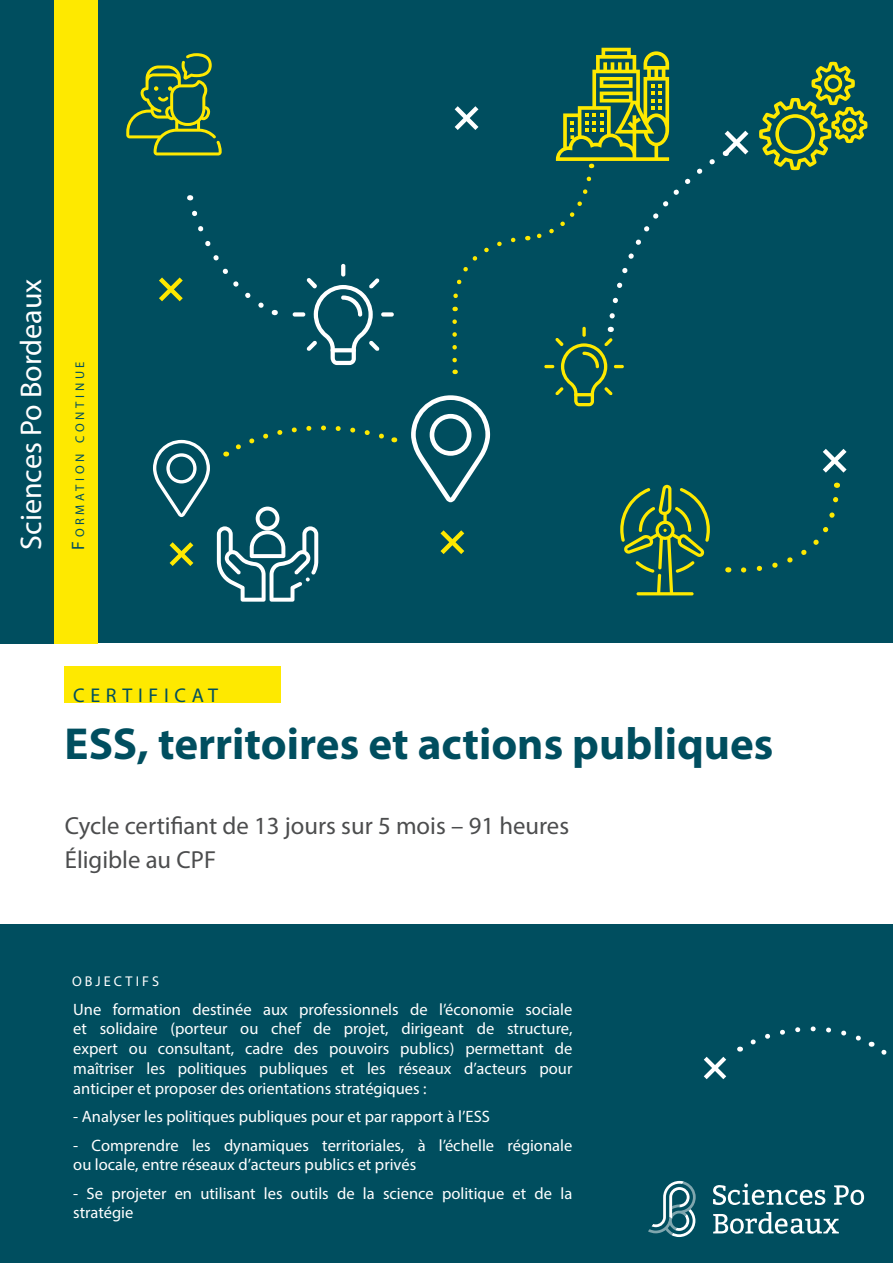
<style>
.page{position:relative;width:893px;height:1263px;background:#004e5f}
.page>*{position:absolute;margin:0;border:0;box-sizing:border-box;transform-origin:0 0}
.t1{font:700 45px "Myriad Pro";color:#004e5f}
.t2{font:30px "Myriad Pro";color:#fff}
.t3{font:24.75px/33.9px "Myriad Pro";color:#4c4d4e}
.t4{font:19.95px "Myriad Pro";letter-spacing:.285em;color:#004e5f}
.t5{font:16.5px/19.8px "Myriad Pro";color:#fff}
.t6{font:14.1px "Myriad Pro";letter-spacing:.215em;color:#fff}
.t7{font:12.6px "Myriad Pro";letter-spacing:.285em;color:#004e5f}
.s1{font-size:18px}
</style>
<div class="page">
<div style="left:0;top:643px;width:893px;height:281px;background:#fff"></div>
<div style="left:65px;top:666px;width:216px;height:37px;background:#fee900"></div>
<div style="left:54px;top:0;width:44px;height:643px;background:#fee900"></div>
<svg style="left:226px;top:425px;width:169px;height:31px"></svg>
<svg style="left:648px;top:1026px;width:239px;height:211px"></svg>
<svg style="left:169px;top:542px;width:25px;height:24px"></svg>
<svg style="left:582px;top:327px;width:4px;height:10px"></svg>
<svg style="left:544px;top:338px;width:80px;height:68px"></svg>
<svg style="left:341px;top:264px;width:4px;height:13px"></svg>
<div style="left:381px;top:312px;width:13px;height:5px;background:#fff;border-radius:2px"></div>
<div style="left:293px;top:312px;width:12px;height:5px;background:#fff;border-radius:2px"></div>
<svg style="left:307px;top:278px;width:72px;height:87px"></svg>
<svg style="left:759px;top:62px;width:108px;height:108px"></svg>
<svg style="left:440px;top:530px;width:25px;height:24px"></svg>
<svg style="left:454px;top:106px;width:25px;height:24px"></svg>
<svg style="left:741px;top:483px;width:99px;height:90px"></svg>
<svg style="left:126px;top:53px;width:96px;height:102px"></svg>
<svg style="left:217px;top:507px;width:101px;height:95px"></svg>
<svg style="left:620px;top:485px;width:90px;height:110px"></svg>
<svg style="left:411px;top:395px;width:79px;height:107px"></svg>
<svg style="left:159px;top:210px;width:116px;height:106px"></svg>
<svg style="left:527px;top:48px;width:222px;height:284px"></svg>
<svg style="left:452px;top:237px;width:64px;height:74px"></svg>
<svg style="left:452px;top:322px;width:5px;height:52px"></svg>
<svg style="left:822px;top:449px;width:25px;height:24px"></svg>
<svg style="left:153px;top:440px;width:57px;height:77px"></svg>
<h2 class="t2" style="left:12px;top:550px;width:272px;rotate:-90deg">Sciences Po Bordeaux</h2>
<p class="t7" style="left:72px;top:550px;width:190px;rotate:-90deg"><span class="s1">F</span> ORMATION CONTINUE</p>
<p class="t4" style="left:73px;top:683px;width:147px">CERTIFICAT</p>
<h1 class="t1" style="left:65px;top:715px;width:710px">ESS, territoires et actions publiques</h1>
<h3 class="t3" style="left:65px;top:808px;width:506px">Cycle certifiant de 13 jours sur 5 mois – 91 heures<br>Éligible au CPF</h3>
<p class="t6" style="left:72px;top:973px;width:88px">OBJECTIFS</p>
<p class="t5" style="left:73px;top:999px;width:501px;text-align:justify">Une formation destinée aux professionnels de l’économie sociale et solidaire (porteur ou chef de projet, dirigeant de structure, expert ou consultant, cadre des pouvoirs publics) permettant de maîtriser les politiques publiques et les réseaux d’acteurs pour anticiper et proposer des orientations stratégiques :</p>
<p class="t5" style="left:73px;top:1106px;width:418px">- Analyser les politiques publiques pour et par rapport à l’ESS</p>
<p class="t5" style="left:73px;top:1135px;width:500px">- Comprendre les dynamiques territoriales, à l’échelle régionale ou locale, entre réseaux d’acteurs publics et privés</p>
<p class="t5" style="left:73px;top:1183px;width:500px">- Se projeter en utilisant les outils de la science politique et de la stratégie</p>
</div>
